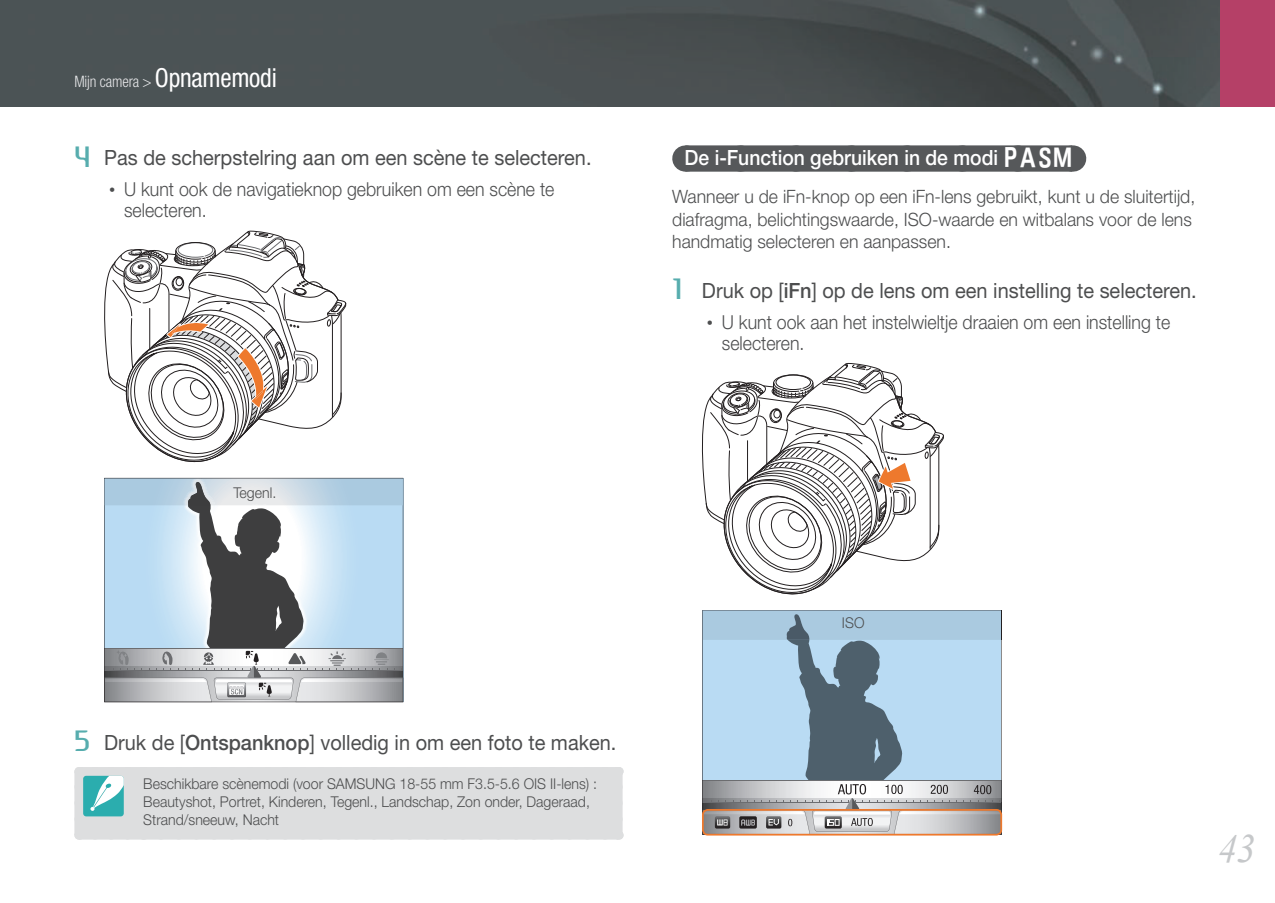
<style>
.page{position:relative;width:1275px;height:903px;background:#fff}
.page>*{position:absolute;margin:0;border:0;box-sizing:border-box;transform-origin:0 0}
.t1{font:italic 40.25px "Times New Roman";color:#c6c8ca;scale:.95 1}
.t2{font:21px "Helvetica Neue";color:#4d4e4f;scale:.95 1}
.t3{font:500 21px "Helvetica Neue";color:#fff;scale:.92 1}
.t4{font:300 19.25px/21px "Helvetica Neue";color:#4d4e4f;scale:.92 1}
.t5{font:300 18.38px/22.8px "Helvetica Neue";color:#4d4e4f;scale:.96 1}
.t6{font:300 condensed 15.75px "Helvetica Neue";letter-spacing:-.01em;color:#e6e7e9;scale:.96 1}
.t7{font:300 14.88px/18.4px "Helvetica Neue";color:#4d4e4f;scale:.95 1}
.s1{font-weight:400;font-size:26.25px;color:#fff}
.s2{font-family:"Ageonebold";font-size:26.25px;color:#57adae}
.s3{font-family:"Arial";font-weight:400;font-size:17.5px}
.s4{font-weight:500}
.s5{font-family:"NX11";font-weight:400}
</style>
<div class="page">
<img style="left:0;top:0;width:1220px;height:107px">
<div style="left:1220px;top:0;width:55px;height:107px;background:#b54067"></div>
<svg style="left:108px;top:230px;width:238px;height:233px"></svg>
<svg style="left:104px;top:478px;width:299px;height:224px;background:#b0bfc9"></svg>
<div style="left:74px;top:767px;width:549px;height:72px;background:#dddedf"></div>
<div style="left:685px;top:145px;width:387px;height:27px;background:#56585a"></div>
<svg style="left:741px;top:145px;width:303px;height:27px"></svg>
<svg style="left:1072px;top:145px;width:1px;height:27px"></svg>
<svg style="left:705px;top:363px;width:239px;height:232px"></svg>
<svg style="left:702px;top:611px;width:300px;height:223px;background:#a5bccd"></svg>
<div style="left:702px;top:809px;width:300px;height:26px;border:2px solid #ee792d;border-radius:5px"></div>
<p class="t6" style="left:74px;top:76px;width:212px">Mijn camera &gt; <span class="s1">Opnamemodi</span></p>
<h2 class="t2" style="left:74px;top:150px;width:546px"><span class="s2">4</span> Pas de scherpstelring aan om een scène te selecteren.</h2>
<p class="t4" style="left:124px;top:181px;width:469px;text-indent:-15px"><span class="s3">•</span> U kunt ook de navigatieknop gebruiken om een scène te selecteren.</p>
<p class="t7" style="left:233px;top:485px;width:47px">Tegenl.</p>
<h2 class="t2" style="left:74px;top:735px;width:572px"><span class="s2">5</span> Druk de [<span class="s4">Ontspanknop</span>] volledig in om een foto te maken.</h2>
<p class="t7" style="left:143px;top:775px;width:479px">Beschikbare scènemodi (voor SAMSUNG 18-55 mm F3.5-5.6 OIS II-lens) :<br>Beautyshot, Portret, Kinderen, Tegenl., Landschap, Zon onder, Dageraad,<br>Strand/sneeuw, Nacht</p>
<h2 class="t3" style="left:685px;top:150px;width:424px">De i-Function gebruiken in de modi <span class="s5">PASM</span></h2>
<p class="t5" style="left:672px;top:187px;width:546px">Wanneer u de iFn-knop op een iFn-lens gebruikt, kunt u de sluitertijd, diafragma, belichtingswaarde, ISO-waarde en witbalans voor de lens handmatig selecteren en aanpassen.</p>
<h2 class="t2" style="left:672px;top:283px;width:554px"><span class="s2">1</span> Druk op [<span class="s4">iFn</span>] op de lens om een instelling te selecteren.</h2>
<p class="t4" style="left:722px;top:313px;width:489px;text-indent:-15px"><span class="s3">•</span> U kunt ook aan het instelwieltje draaien om een instelling te selecteren.</p>
<p class="t7" style="left:842px;top:615px;width:25px">ISO</p>
<h1 class="t1" style="left:1218px;top:826px;width:41px">43</h1>
</div>
